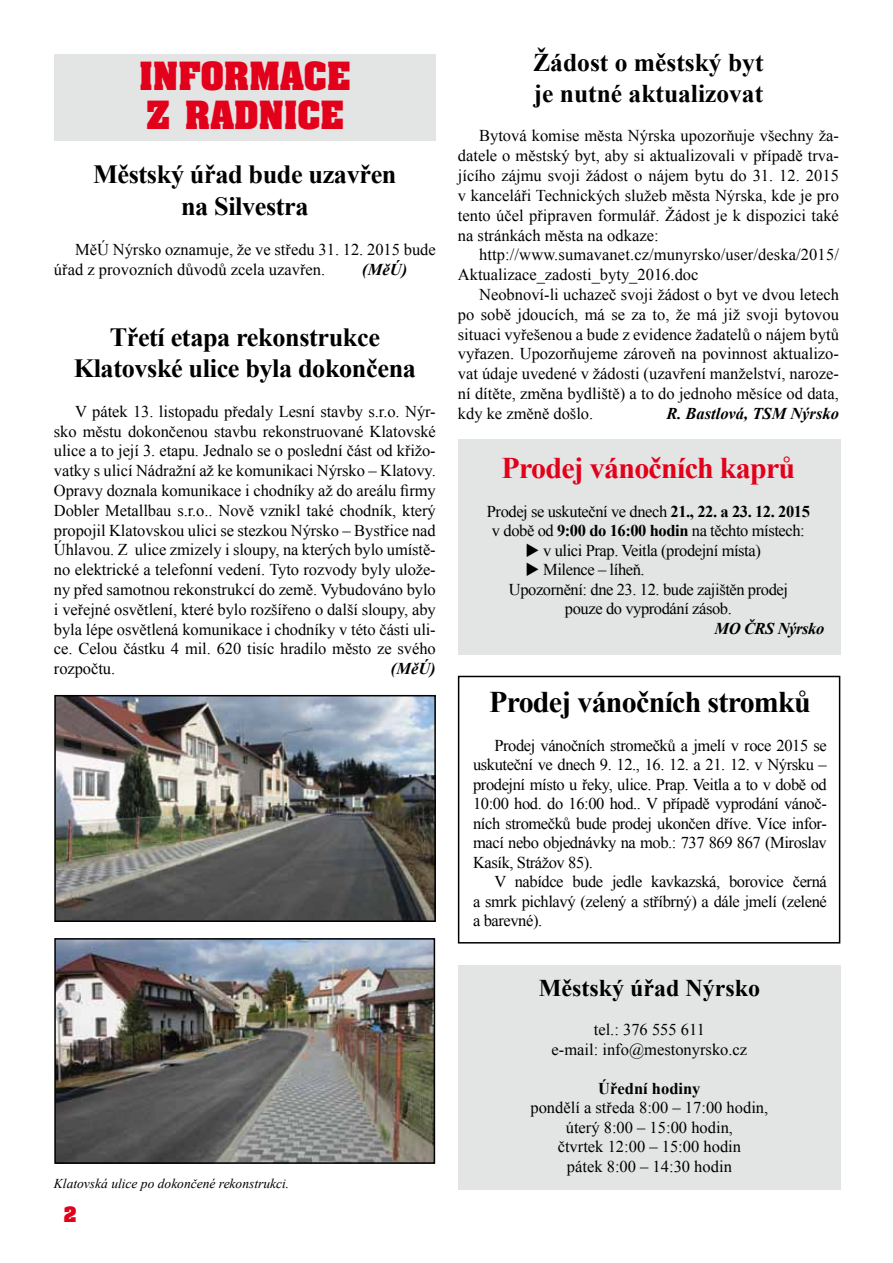
<style>
.page{position:relative;width:893px;height:1263px;background:#fff}
.page>*{position:absolute;margin:0;border:0;box-sizing:border-box;transform-origin:0 0}
.t1{font:33px/39.6px "Aardvark CE Bold";color:#e2001a}
.t2{font:700 30px "Times New Roman";letter-spacing:-.025em;color:#000}
.t3{font:700 30px "Times New Roman";letter-spacing:-.025em;color:#e2001a}
.t4{font:700 26.25px/32.4px "Times New Roman";letter-spacing:-.015em;color:#000;text-align:center}
.t5{font:700 25.5px/30.6px "Times New Roman";color:#000}
.t6{font:700 24px "Times New Roman";color:#000}
.t7{font:18px "Aardvark CE Bold";color:#e2001a}
.t8{font:16.5px/19.8px "Times New Roman";color:#000;text-align:justify}
.t9{font:16.5px/19.5px "Times New Roman";letter-spacing:-.025em;color:#000;text-align:center}
.t10{font:italic 700 16.5px "Times New Roman";color:#000}
.t11{font:700 16.5px "Times New Roman";color:#000}
.t12{font:italic 700 16.5px "Times New Roman";letter-spacing:-.025em;color:#000}
.t13{font:italic 13.5px "Times New Roman";color:#000}
.s1{font-weight:700}
</style>
<div class="page">
<div style="left:54px;top:54px;width:382px;height:86px;background:#e3e4e4"></div>
<div style="left:458px;top:965px;width:383px;height:224px;background:#e3e4e4"></div>
<div style="left:458px;top:439px;width:382px;height:216px;background:#e3e4e4"></div>
<div style="left:458px;top:676px;width:382px;height:267px;border:2px solid #000"></div>
<img style="left:57px;top:698px;width:376px;height:221px">
<div style="left:54px;top:695px;width:382px;height:227px;border:2px solid #000"></div>
<img style="left:57px;top:941px;width:375px;height:220px">
<div style="left:54px;top:938px;width:381px;height:226px;border:2px solid #000"></div>
<h1 class="t1" style="left:140px;top:56px;width:212px">INFORMACE<br>Z RADNICE</h1>
<h3 class="t4" style="left:93px;top:157px;width:305px">Městský úřad bude uzavřen na Silvestra</h3>
<p class="t8" style="left:54px;top:239px;width:383px;text-indent:21px">MěÚ Nýrsko oznamuje, že ve středu 31. 12. 2015 bude úřad z provozních důvodů zcela uzavřen.</p>
<p class="t10" style="left:362px;top:258px;width:46px">(MěÚ)</p>
<h3 class="t4" style="left:74px;top:320px;width:344px;line-height:31.5px">Třetí etapa rekonstrukce<br>Klatovské ulice byla dokončena</h3>
<p class="t8" style="left:54px;top:401px;width:383px;text-indent:21px">V pátek 13. listopadu předaly Lesní stavby s.r.o. Nýr&shy;sko městu dokončenou stavbu rekonstruované Klatovské ulice a to její 3. etapu. Jednalo se o poslední část od křižo&shy;vatky s ulicí Nádražní až ke komunikaci Nýrsko – Klatovy.<br>Opravy doznala komunikace i chodníky až do areálu firmy Dobler Metallbau s.r.o.. Nově vznikl také chodník, který propojil Klatovskou ulici se stezkou Nýrsko – Bystřice nad Úhlavou. Z ulice zmizely i sloupy, na kterých bylo umístě&shy;no elektrické a telefonní vedení. Tyto rozvody byly ulože&shy;ny před samotnou rekonstrukcí do země. Vybudováno bylo i veřejné osvětlení, které bylo rozšířeno o další sloupy, aby byla lépe osvětlená komunikace i chodníky v této části uli&shy;ce. Celou částku 4 mil. 620 tisíc hradilo město ze svého rozpočtu.</p>
<p class="t10" style="left:391px;top:657px;width:46px">(MěÚ)</p>
<p class="t13" style="left:54px;top:1174px;width:237px">Klatovská ulice po dokončené rekonstrukci.</p>
<p class="t7" style="left:64px;top:1202px;width:14px">2</p>
<h3 class="t5" style="left:533px;top:47px;width:232px">Žádost o městský byt je nutné aktualizovat</h3>
<p class="t8" style="left:458px;top:126px;width:383px;text-indent:21px">Bytová komise města Nýrska upozorňuje všechny ža&shy;datele o městský byt, aby si aktualizovali v případě trva&shy;jícího zájmu svoji žádost o nájem bytu do 31. 12. 2015 v kanceláři Technických služeb města Nýrska, kde je pro tento účel připraven formulář. Žádost je k dispozici také na stránkách města na odkaze:</p>
<p class="t8" style="left:458px;top:245px;width:383px;text-indent:21px">http://www.sumavanet.cz/munyrsko/user/deska/2015/<br>Aktualizace_zadosti_byty_2016.doc</p>
<p class="t8" style="left:458px;top:284px;width:383px;text-indent:21px">Neobnoví-li uchazeč svoji žádost o byt ve dvou letech po sobě jdoucích, má se za to, že má již svoji bytovou situaci vyřešenou a bude z evidence žadatelů o nájem bytů vyřazen. Upozorňujeme zároveň na povinnost aktualizo&shy;vat údaje uvedené v žádosti (uzavření manželství, naroze&shy;ní dítěte, změna bydliště) a to do jednoho měsíce od data, kdy ke změně došlo.</p>
<p class="t10" style="left:666px;top:402px;width:174px">R. Bastlová, TSM Nýrsko</p>
<h2 class="t3" style="left:502px;top:447px;width:295px">Prodej vánočních kaprů</h2>
<p class="t9" style="left:487px;top:501px;width:325px">Prodej se uskuteční ve dnech <span class="s1">21., 22. a 23. 12. 2015 </span>v době od <span class="s1">9:00 do 16:00 hodin</span> na těchto místech:</p>
<p class="t9" style="left:526px;top:540px;width:237px">◆ v ulici Prap. Veitla (prodejní místa)</p>
<p class="t9" style="left:526px;top:560px;width:121px">◆ Milence – líheň.</p>
<p class="t9" style="left:509px;top:579px;width:281px">Upozornění: dne 23. 12. bude zajištěn prodej</p>
<p class="t9" style="left:565px;top:599px;width:168px">pouze do vyprodání zásob.</p>
<p class="t12" style="left:715px;top:617px;width:111px">MO ČRS Nýrsko</p>
<h2 class="t2" style="left:489px;top:681px;width:323px">Prodej vánočních stromků</h2>
<p class="t8" style="left:473px;top:735px;width:355px;text-indent:21px">Prodej vánočních stromečků a jmelí v roce 2015 se uskuteční ve dnech 9. 12., 16. 12. a 21. 12. v Nýrsku – prodejní místo u řeky, ulice. Prap. Veitla a to v době od 10:00 hod. do 16:00 hod.. V případě vyprodání vánoč&shy;ních stromečků bude prodej ukončen dříve. Více infor&shy;mací nebo objednávky na mob.: 737 869 867 (Miroslav Kasík, Strážov 85).</p>
<p class="t8" style="left:473px;top:872px;width:355px;text-indent:21px">V nabídce bude jedle kavkazská, borovice černá a smrk pichlavý (zelený a stříbrný) a dále jmelí (zelené a barevné).</p>
<h3 class="t6" style="left:539px;top:971px;width:223px">Městský úřad Nýrsko</h3>
<p class="t8" style="left:551px;top:1019px;width:197px;text-align:center">tel.: 376 555 611<br>e-mail: info@mestonyrsko.cz</p>
<p class="t11" style="left:598px;top:1077px;width:104px">Úřední hodiny</p>
<p class="t8" style="left:530px;top:1097px;width:239px;text-align:center">pondělí a středa 8:00 – 17:00 hodin, úterý 8:00 – 15:00 hodin,<br>čtvrtek 12:00 – 15:00 hodin<br>pátek 8:00 – 14:30 hodin</p>
</div>
